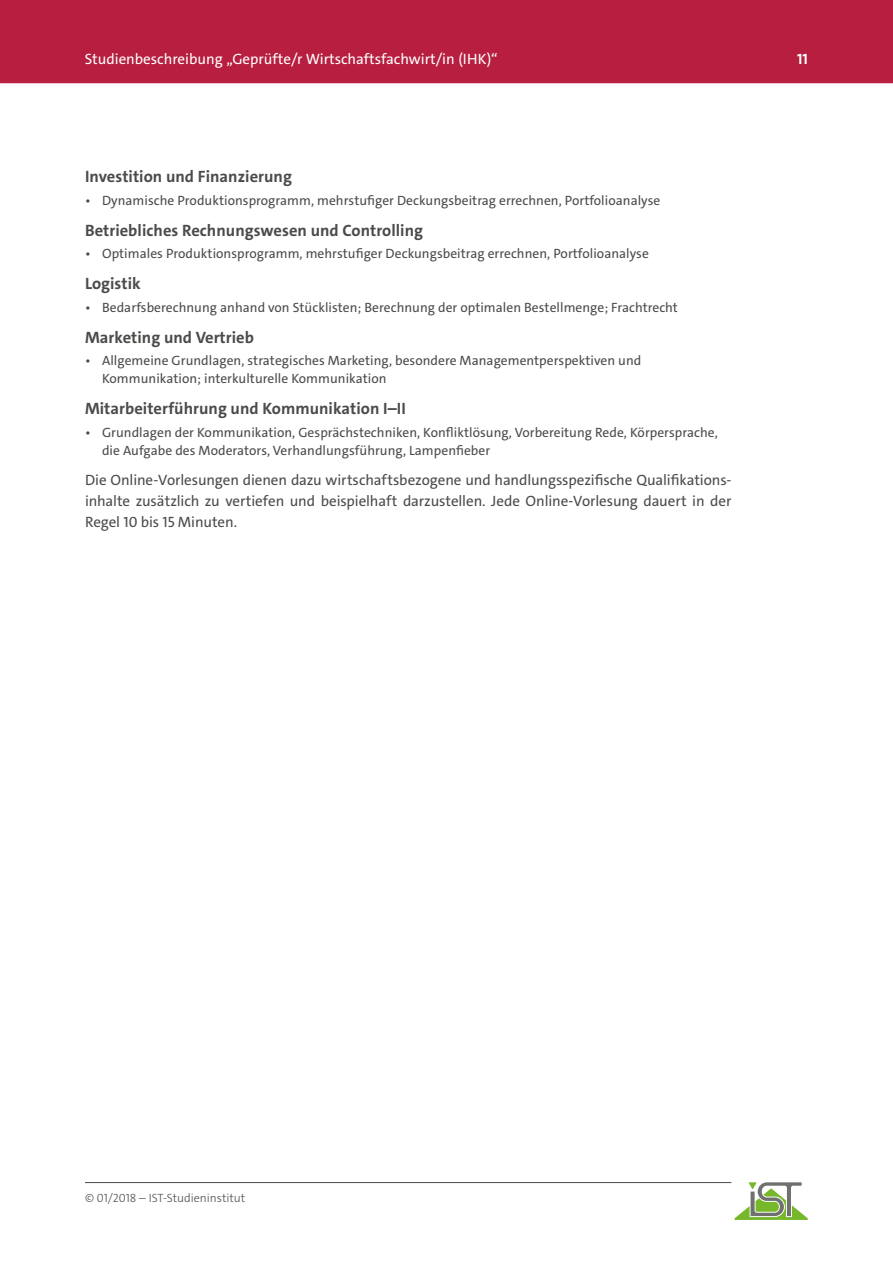
<style>
.page{position:relative;width:893px;height:1263px;background:#fff}
.page>*{position:absolute;margin:0;border:0;box-sizing:border-box;transform-origin:0 0}
.t1{font:700 16.5px "The Sans C4 s";letter-spacing:.005em;color:#4b4b4a}
.t2{font:15px/21px "The Sans C4 s";letter-spacing:-.005em;color:#4b4b4a;text-align:justify}
.t3{font:15px "The Sans C4 s";color:#fff}
.t4{font:700 15px "The Sans C4 s";color:#fff}
.t5{font:13.5px/18px "The Sans C4 s";letter-spacing:.005em;color:#4b4b4a}
.t6{font:300 12px "The Sans C4 s";color:#4b4b4a}
</style>
<div class="page">
<hr style="left:85px;top:1182px;width:646px;height:1px;background:#4b4b4a">
<svg style="left:734px;top:1182px;width:74px;height:38px"></svg>
<div style="left:0;top:0;width:893px;height:83px;background:#b71e3f"></div>
<p class="t3" style="left:85px;top:49px;width:415px">Studienbeschreibung „Geprüfte/r Wirtschaftsfachwirt/in (IHK)“</p>
<p class="t4" style="left:797px;top:49px;width:12px">11</p>
<p class="t1" style="left:85px;top:166px;width:208px">Investition und Finanzierung</p>
<p class="t5" style="left:85px;top:191px;width:577px">• Dynamische Produktionsprogramm, mehrstufiger Deckungsbeitrag errechnen, Portfolioanalyse</p>
<p class="t1" style="left:85px;top:220px;width:339px">Betriebliches Rechnungswesen und Controlling</p>
<p class="t5" style="left:85px;top:245px;width:565px">• Optimales Produktionsprogramm, mehrstufiger Deckungsbeitrag errechnen, Portfolioanalyse</p>
<p class="t1" style="left:85px;top:273px;width:57px">Logistik</p>
<p class="t5" style="left:85px;top:298px;width:594px">• Bedarfsberechnung anhand von Stücklisten; Berechnung der optimalen Bestellmenge; Frachtrecht</p>
<p class="t1" style="left:85px;top:327px;width:170px">Marketing und Vertrieb</p>
<p class="t5" style="left:102px;top:352px;width:541px;text-indent:-17px">• Allgemeine Grundlagen, strategisches Marketing, besondere Managementperspektiven und<br>Kommunikation; interkulturelle Kommunikation</p>
<p class="t1" style="left:85px;top:398px;width:322px">Mitarbeiterführung und Kommunikation I–II</p>
<p class="t5" style="left:102px;top:423px;width:617px;text-indent:-17px">• Grundlagen der Kommunikation, Gesprächstechniken, Konfliktlösung, Vorbereitung Rede, Körpersprache, die Aufgabe des Moderators, Verhandlungsführung, Lampenfieber</p>
<p class="t2" style="left:85px;top:469px;width:648px">Die Online-Vorlesungen dienen dazu wirtschaftsbezogene und handlungsspezifische Qualifikations&shy;inhalte zusätzlich zu vertiefen und beispielhaft darzustellen. Jede Online-Vorlesung dauert in der Regel 10 bis 15 Minuten.</p>
<p class="t6" style="left:85px;top:1190px;width:162px">© 01/2018 – IST-Studieninstitut</p>
</div>
